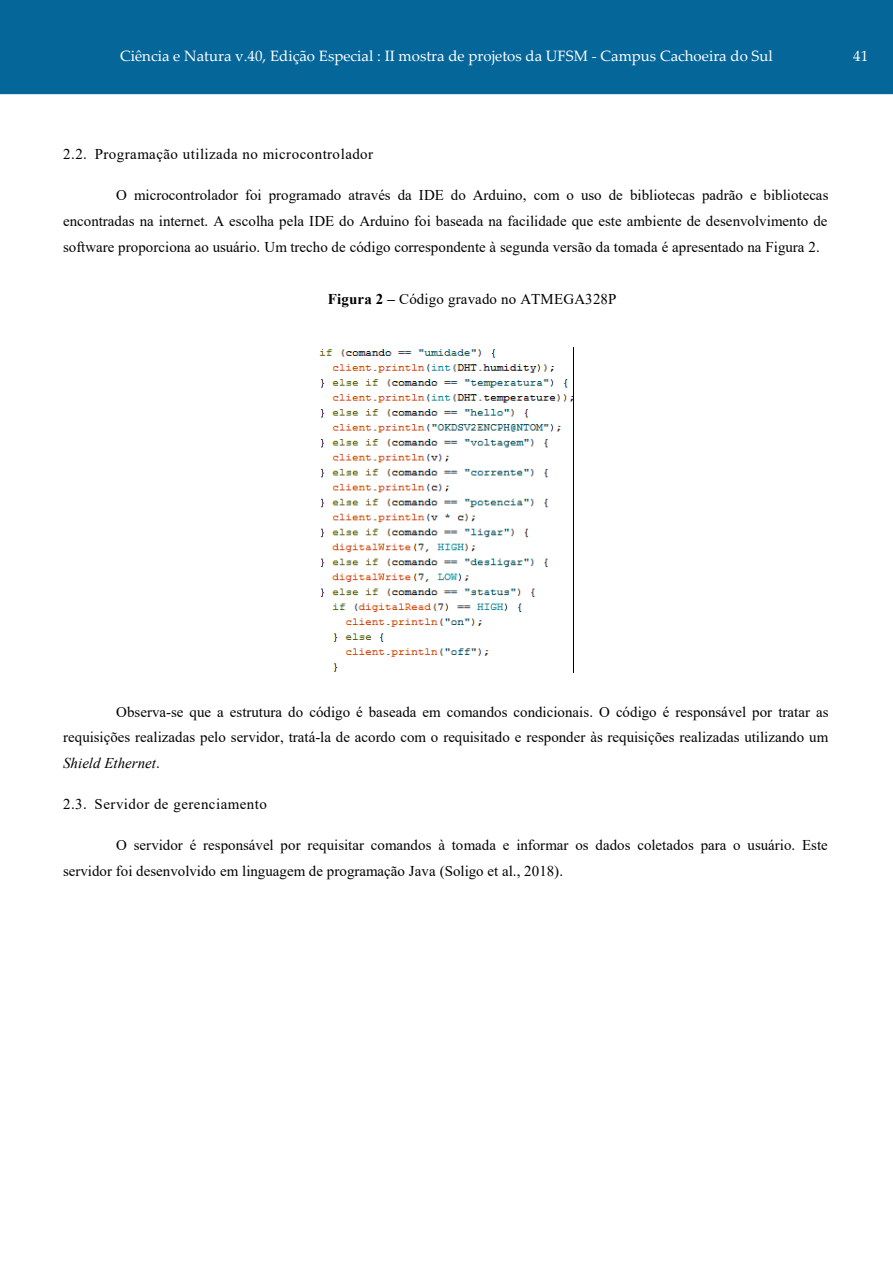
<style>
.page{position:relative;width:893px;height:1263px;background:#fff}
.page>*{position:absolute;margin:0;border:0;box-sizing:border-box;transform-origin:0 0}
.t1{font:15px/26px "Times New Roman";letter-spacing:.005em;color:#000;text-align:justify}
.t2{font:15px "Palatino Linotype";color:#fff}
.t3{font:15px "Times New Roman";letter-spacing:.03em;color:#000}
.s1{font-weight:700}
.s2{font-style:italic}
</style>
<div class="page">
<div style="left:0;top:0;width:893px;height:94px;background:#056699"></div>
<hr style="left:319px;top:347px;width:254px;height:1px;background:#000">
<hr style="left:318px;top:347px;width:1px;height:325px;background:#000">
<hr style="left:573px;top:347px;width:1px;height:325px;background:#000">
<hr style="left:319px;top:672px;width:254px;height:1px;background:#000">
<img style="left:319px;top:347px;width:253px;height:325px">
<p class="t2" style="left:120px;top:45px;width:654px">Ciência e Natura v.40, Edição Especial : II mostra de projetos da UFSM - Campus Cachoeira do Sul</p>
<p class="t2" style="left:853px;top:45px;width:16px">41</p>
<p class="t3" style="left:63px;top:143px;width:311px">2.2. Programação utilizada no microcontrolador</p>
<p class="t1" style="left:63px;top:182px;width:767px;text-indent:53px">O microcontrolador foi programado através da IDE do Arduino, com o uso de bibliotecas padrão e bibliotecas encontradas na internet. A escolha pela IDE do Arduino foi baseada na facilidade que este ambiente de desenvolvimento de software proporciona ao usuário. Um trecho de código correspondente à segunda versão da tomada é apresentado na Figura 2.</p>
<p class="t1" style="left:328px;top:285px;width:290px"><span class="s1">Figura 2 –</span> Código gravado no ATMEGA328P</p>
<p class="t1" style="left:63px;top:698px;width:767px;text-indent:53px">Observa-se que a estrutura do código é baseada em comandos condicionais. O código é responsável por tratar as requisições realizadas pelo servidor, tratá-la de acordo com o requisitado e responder às requisições realizadas utilizando um <span class="s2">Shield Ethernet</span>.</p>
<p class="t3" style="left:63px;top:793px;width:205px">2.3. Servidor de gerenciamento</p>
<p class="t1" style="left:63px;top:832px;width:766px;text-indent:53px">O servidor é responsável por requisitar comandos à tomada e informar os dados coletados para o usuário. Este servidor foi desenvolvido em linguagem de programação Java (Soligo et al., 2018).</p>
</div>
